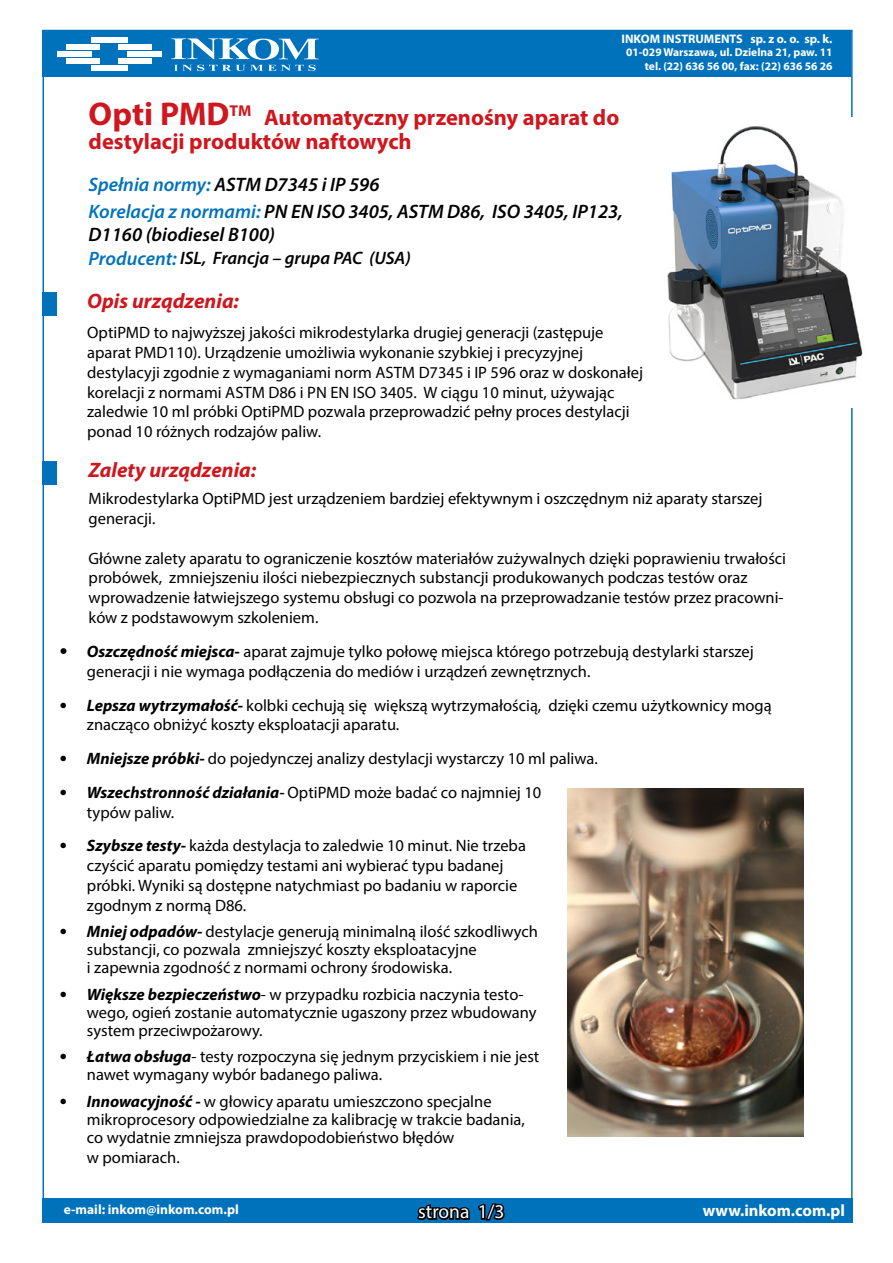
<style>
.page{position:relative;width:893px;height:1263px;background:#fff}
.page>*{position:absolute;margin:0;border:0;box-sizing:border-box;transform-origin:0 0}
.t1{font:700 22.5px/24px "Myriad Pro";color:#ce171e}
.t2{font:italic 700 21px "Myriad Pro";color:#ce171e}
.t3{font:italic 600 19.5px/27px "Myriad Pro";color:#000}
.t4{font:19.5px "Myriad Pro";color:#fff}
.t5{font:italic 600 18px "Myriad Pro";color:#000}
.t6{font:16.5px/19.8px "Myriad Pro";color:#000}
.t7{font:700 16.5px "Myriad Pro";color:#fff}
.t8{font:700 13.5px "Myriad Pro";color:#fff}
.t9{font:700 12.45px "Myriad Pro";color:#fff}
.t10{font:700 11.4px/13.8px "Myriad Pro";color:#fff;text-align:right}
.s1{font-size:33px}
.s2{color:#0072bc}
.s3{font-size:19.5px;color:#0072bc}
.s4{font-weight:700;font-style:italic;font-size:22.5px}
.s5{font-weight:700;font-style:italic}
.s6{font-weight:700;font-style:italic;font-size:21px}
.s7{font-weight:600;font-style:italic}
</style>
<div class="page">
<div style="left:43px;top:31px;width:808px;height:46px;background:#0072bc"></div>
<div style="left:43px;top:1198px;width:810px;height:25px;background:#0072bc"></div>
<div style="left:43px;top:292px;width:14px;height:24px;background:#0072bc"></div>
<div style="left:43px;top:461px;width:14px;height:24px;background:#0072bc"></div>
<div style="left:92px;top:37px;width:36px;height:6px;background:#fff"></div>
<div style="left:92px;top:65px;width:36px;height:5px;background:#fff"></div>
<div style="left:128px;top:51px;width:34px;height:6px;background:#fff"></div>
<div style="left:57px;top:51px;width:35px;height:6px;background:#fff"></div>
<div style="left:119px;top:58px;width:33px;height:5px;background:#fff"></div>
<div style="left:67px;top:58px;width:33px;height:5px;background:#fff"></div>
<div style="left:119px;top:44px;width:33px;height:5px;background:#fff"></div>
<div style="left:67px;top:44px;width:33px;height:5px;background:#fff"></div>
<svg style="left:171px;top:38px;width:148px;height:33px"></svg>
<svg style="left:417px;top:1203px;width:88px;height:18px"></svg>
<img style="left:667px;top:126px;width:196px;height:274px">
<img style="left:567px;top:788px;width:236px;height:348px">
<p class="t9" style="left:621px;top:30px;width:212px">INKOM INSTRUMENTS sp. z o. o. sp. k.</p>
<p class="t10" style="left:626px;top:45px;width:208px">01-029 Warszawa, ul. Dzielna 21, paw. 11 tel. (22) 636 56 00, fax: (22) 636 56 26</p>
<h1 class="t1" style="left:89px;top:105px;width:532px"><span class="s1">Opti PMD</span><sup>TM</sup> Automatyczny przenośny aparat do destylacji produktów naftowych</h1>
<p class="t3" style="left:89px;top:170px;width:536px"><span class="s2">Spełnia normy:</span> ASTM D7345 i IP 596<br><span class="s2">Korelacja z normami:</span> PN EN ISO 3405, ASTM D86, ISO 3405, IP123,</p>
<p class="t3" style="left:89px;top:220px;width:188px">D1160 (biodiesel B100)</p>
<p class="t5" style="left:89px;top:247px;width:324px"><span class="s3">Producent:</span> ISL, Francja – grupa PAC (USA)</p>
<p class="t2" style="left:87px;top:287px;width:153px">Opis urządzenia:</p>
<p class="t6" style="left:87px;top:322px;width:557px">OptiPMD to najwyższej jakości mikrodestylarka drugiej generacji (zastępuje aparat PMD110). Urządzenie umożliwia wykonanie szybkiej i precyzyjnej destylacyji zgodnie z wymaganiami norm ASTM D7345 i IP 596 oraz w doskonałej korelacji z normami ASTM D86 i PN EN ISO 3405. W ciągu 10 minut, używając zaledwie 10 ml próbki OptiPMD pozwala przeprowadzić pełny proces destylacji ponad 10 różnych rodzajów paliw.</p>
<p class="t2" style="left:89px;top:456px;width:169px">Zalety urządzenia:</p>
<p class="t6" style="left:89px;top:488px;width:675px">Mikrodestylarka OptiPMD jest urządzeniem bardziej efektywnym i oszczędnym niż aparaty starszej generacji.</p>
<p class="t6" style="left:89px;top:548px;width:699px">Główne zalety aparatu to ograniczenie kosztów materiałów zużywalnych dzięki poprawieniu trwałości probówek, zmniejszeniu ilości niebezpiecznych substancji produkowanych podczas testów oraz wprowadzenie łatwiejszego systemu obsługi co pozwola na przeprowadzanie testów przez pracowni&shy;ków z podstawowym szkoleniem.</p>
<p class="t6" style="left:87px;top:641px;width:668px;text-indent:-27px"><span class="s4">•</span> <span class="s5">Oszczędność miejsca-</span> aparat zajmuje tylko połowę miejsca którego potrzebują destylarki starszej generacji i nie wymaga podłączenia do mediów i urządzeń zewnętrznych.</p>
<p class="t6" style="left:87px;top:695px;width:686px;text-indent:-27px"><span class="s6">•</span> <span class="s5">Lepsza wytrzymałość-</span> kolbki cechują się większą wytrzymałością, dzięki czemu użytkownicy mogą znacząco obniżyć koszty eksploatacji aparatu.</p>
<p class="t6" style="left:60px;top:748px;width:539px"><span class="s6">•</span> <span class="s5">Mniejsze próbki-</span> do pojedynczej analizy destylacji wystarczy 10 ml paliwa.</p>
<p class="t6" style="left:87px;top:782px;width:456px;text-indent:-27px"><span class="s6">•</span> <span class="s5">Wszechstronność działania</span><span class="s7">-</span> OptiPMD może badać co najmniej 10 typów paliw.</p>
<p class="t6" style="left:87px;top:835px;width:440px;text-indent:-27px"><span class="s6">•</span> <span class="s5">Szybsze testy-</span> każda destylacja to zaledwie 10 minut. Nie trzeba czyścić aparatu pomiędzy testami ani wybierać typu badanej próbki. Wyniki są dostępne natychmiast po badaniu w raporcie zgodnym z normą D86.</p>
<p class="t6" style="left:87px;top:922px;width:452px;line-height:18px;text-indent:-27px"><span class="s6">•</span> <span class="s5">Mniej odpadów-</span> destylacje generują minimalną ilość szkodliwych substancji, co pozwala zmniejszyć koszty eksploatacyjne<br>i zapewnia zgodność z normami ochrony środowiska.</p>
<p class="t6" style="left:87px;top:985px;width:451px;line-height:18px;text-indent:-27px"><span class="s6">•</span> <span class="s5">Większe bezpieczeństwo</span>- w przypadku rozbicia naczynia testo&shy;wego, ogień zostanie automatycznie ugaszony przez wbudowany system przeciwpożarowy.</p>
<p class="t6" style="left:87px;top:1047px;width:454px;line-height:18px;text-indent:-27px"><span class="s6">•</span> <span class="s5">Łatwa obsługa</span>- testy rozpoczyna się jednym przyciskiem i nie jest nawet wymagany wybór badanego paliwa.</p>
<p class="t6" style="left:87px;top:1092px;width:439px;line-height:18px;text-indent:-27px"><span class="s6">•</span> <span class="s5">Innowacyjność -</span> w głowicy aparatu umieszczono specjalne mikroprocesory odpowiedzialne za kalibrację w trakcie badania, co wydatnie zmniejsza prawdopodobieństwo błędów</p>
<p class="t6" style="left:87px;top:1147px;width:94px">w pomiarach.</p>
<p class="t8" style="left:64px;top:1201px;width:177px">e-mail: inkom@inkom.com.pl</p>
<p class="t7" style="left:703px;top:1200px;width:144px">www.inkom.com.pl</p>
<p class="t4" style="left:418px;top:1200px;width:88px">strona 1/3</p>
</div>
